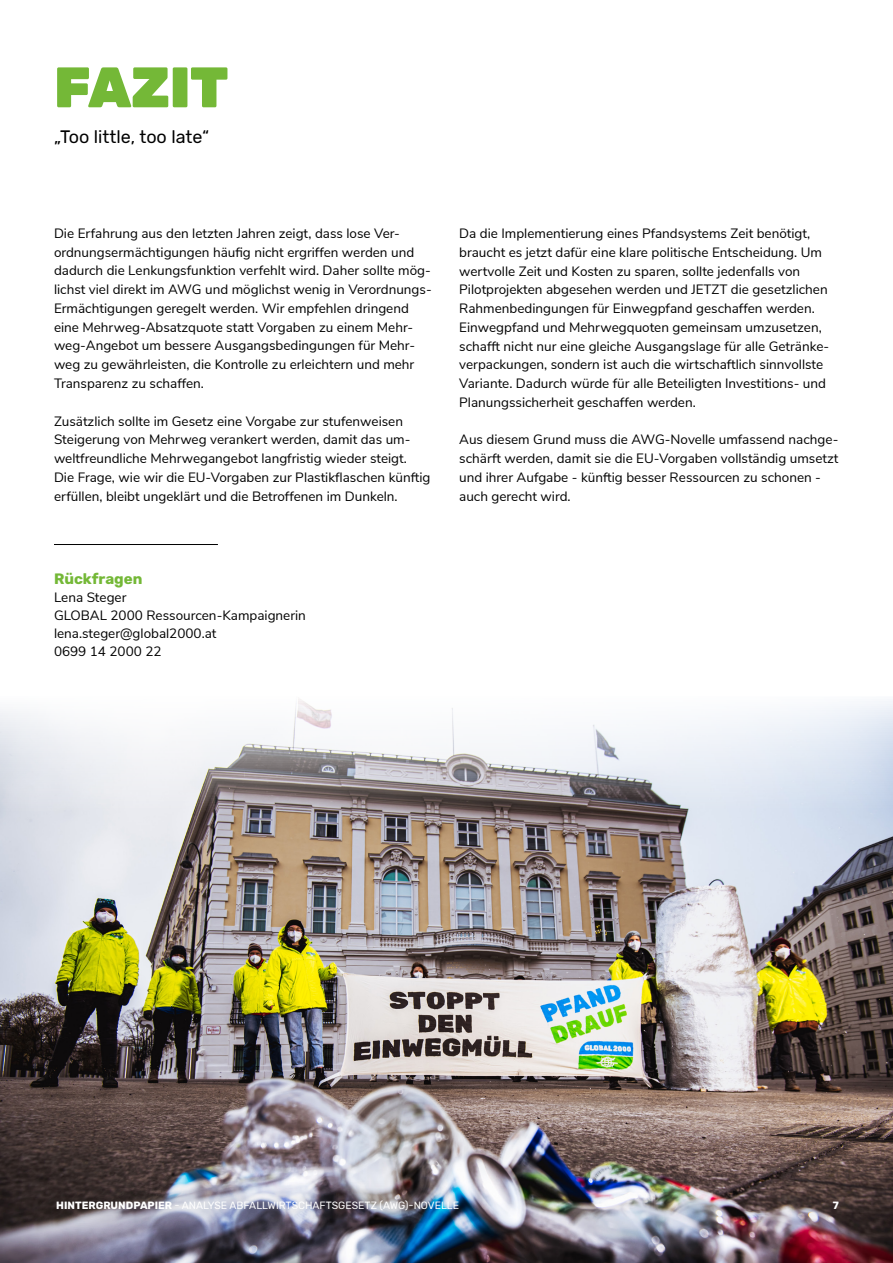
<style>
.page{position:relative;width:893px;height:1263px;background:#fff}
.page>*{position:absolute;margin:0;border:0;box-sizing:border-box;transform-origin:0 0}
.t1{font:900 57px "Rubik";letter-spacing:-.01em;color:#74b837}
.t2{font:18px "Rubik";color:#000}
.t3{font:700 15px "Rubik";color:#74b837}
.t4{font:13.5px/18.8px "Nunito Sans";color:#000}
.t5{font:10.5px "Rubik";color:#fff}
.t6{font:700 10.5px "Rubik";color:#fff}
.s1{font-weight:700}
</style>
<div class="page">
<img style="left:0;top:699px;width:893px;height:564px">
<div style="left:35px;top:1178px;width:444px;height:54px;background:#000;opacity:.71"></div>
<hr style="left:54px;top:544px;width:164px;height:1px;background:#000">
<h1 class="t1" style="left:54px;top:53px;width:176px">FAZIT</h1>
<h2 class="t2" style="left:54px;top:126px;width:157px">„Too little, too late“</h2>
<p class="t4" style="left:54px;top:223px;width:379px">Die Erfahrung aus den letzten Jahren zeigt, dass lose Ver&shy;ordnungsermächtigungen häufig nicht ergriffen werden und dadurch die Lenkungsfunktion verfehlt wird. Daher sollte mög&shy;lichst viel direkt im AWG und möglichst wenig in Verordnungs-Ermächtigungen geregelt werden. Wir empfehlen dringend eine Mehrweg-Absatzquote statt Vorgaben zu einem Mehr&shy;weg-Angebot um bessere Ausgangsbedingungen für Mehr&shy;weg zu gewährleisten, die Kontrolle zu erleichtern und mehr Transparenz zu schaffen.</p>
<p class="t4" style="left:54px;top:411px;width:378px">Zusätzlich sollte im Gesetz eine Vorgabe zur stufenweisen Steigerung von Mehrweg verankert werden, damit das um&shy;weltfreundliche Mehrwegangebot langfristig wieder steigt.<br>Die Frage, wie wir die EU-Vorgaben zur Plastikflaschen künftig erfüllen, bleibt ungeklärt und die Betroffenen im Dunkeln.</p>
<p class="t3" style="left:54px;top:570px;width:90px">Rückfragen</p>
<p class="t4" style="left:54px;top:587px;width:253px;line-height:18px">Lena Steger<br>GLOBAL 2000 Ressourcen-Kampaignerin lena.steger@global2000.at<br>0699 14 2000 22</p>
<p class="t4" style="left:459px;top:223px;width:372px">Da die Implementierung eines Pfandsystems Zeit benötigt, braucht es jetzt dafür eine klare politische Entscheidung. Um wertvolle Zeit und Kosten zu sparen, sollte jedenfalls von Pilotprojekten abgesehen werden und JETZT die gesetzlichen Rahmenbedingungen für Einwegpfand geschaffen werden.<br>Einwegpfand und Mehrwegquoten gemeinsam umzusetzen, schafft nicht nur eine gleiche Ausgangslage für alle Getränke&shy;verpackungen, sondern ist auch die wirtschaftlich sinnvollste Variante. Dadurch würde für alle Beteiligten Investitions- und Planungssicherheit geschaffen werden.</p>
<p class="t4" style="left:459px;top:429px;width:381px">Aus diesem Grund muss die AWG-Novelle umfassend nachge&shy;schärft werden, damit sie die EU-Vorgaben vollständig umsetzt und ihrer Aufgabe - künftig besser Ressourcen zu schonen - auch gerecht wird.</p>
<p class="t5" style="left:56px;top:1199px;width:404px"><span class="s1">HINTERGRUNDPAPIER</span> - ANALYSE ABFALLWIRTSCHAFTSGESETZ (AWG)-NOVELLE</p>
<p class="t6" style="left:833px;top:1199px;width:8px">7</p>
</div>
